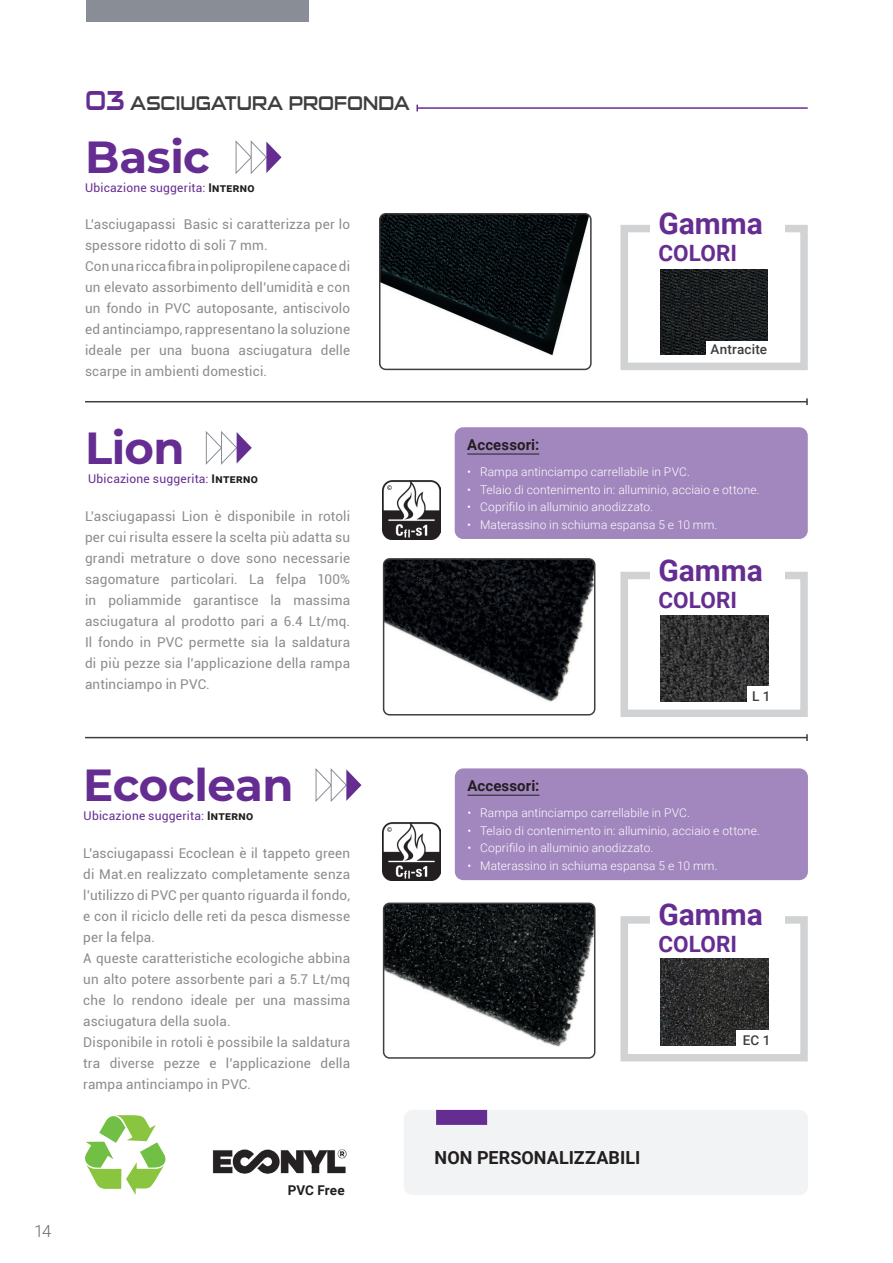
<style>
.page{position:relative;width:893px;height:1263px;background:#fff}
.page>*{position:absolute;margin:0;border:0;box-sizing:border-box;transform-origin:0 0}
.t1{font:700 45px "Montserrat";letter-spacing:-.01em;color:#652d91}
.t2{font:700 30px "Roboto";color:#652d91}
.t3{font:700 22.5px "Roboto";color:#652d91}
.t4{font:19.5px "Sui Generis Rg";color:#3e3e3f;scale:.9 1}
.t5{font:700 18px "Roboto";letter-spacing:.005em;color:#231f20}
.t6{font:300 16.5px "Roboto";color:#69696c}
.t7{font:700 15px "Roboto";letter-spacing:.01em;color:#231f20}
.t8{font:13.5px/21px "Roboto";letter-spacing:.01em;color:#8a8c8f}
.t9{font:500 13.5px "Roboto";letter-spacing:.015em;color:#3e3e3f}
.t10{font:700 13.5px "Roboto";letter-spacing:.005em;color:#231f20}
.t11{font:300 12px "Roboto";letter-spacing:.01em;color:#fff}
.t12{font:12px "Roboto";letter-spacing:.02em;color:#652d91}
.s1{font-size:27px;color:#652d91}
.s2{font-weight:700;color:#231f20}
</style>
<div class="page">
<svg style="left:235px;top:140px;width:47px;height:34px"></svg>
<div style="left:86px;top:0;width:223px;height:21px;background:#898e96"></div>
<hr style="left:85px;top:401px;width:722px;height:1px;background:#3e3e3f">
<svg style="left:806px;top:398px;width:2px;height:7px"></svg>
<hr style="left:85px;top:737px;width:722px;height:1px;background:#3e3e3f">
<svg style="left:806px;top:734px;width:2px;height:7px"></svg>
<img style="left:382px;top:216px;width:207px;height:151px">
<div style="left:379px;top:213px;width:213px;height:157px;border:2px solid #3e3e3f;border-radius:6px"></div>
<div style="left:620px;top:225px;width:188px;height:145px;background:#fff;border:8px solid #d1d2d4"></div>
<div style="left:620px;top:572px;width:188px;height:145px;background:#fff;border:8px solid #d1d2d4"></div>
<div style="left:620px;top:916px;width:188px;height:145px;background:#fff;border:8px solid #d1d2d4"></div>
<div style="left:650px;top:211px;width:134px;height:68px;background:#fff"></div>
<div style="left:650px;top:558px;width:134px;height:68px;background:#fff"></div>
<div style="left:650px;top:902px;width:134px;height:69px;background:#fff"></div>
<img style="left:661px;top:269px;width:106px;height:86px">
<div style="left:706px;top:341px;width:65px;height:16px;background:#fff"></div>
<div style="left:404px;top:1110px;width:404px;height:85px;background:#f2f3f4;border-radius:9px"></div>
<div style="left:436px;top:1110px;width:51px;height:15px;background:#652d91"></div>
<svg style="left:206px;top:431px;width:46px;height:34px"></svg>
<img style="left:383px;top:481px;width:58px;height:58px">
<img style="left:384px;top:561px;width:211px;height:154px">
<div style="left:383px;top:558px;width:212px;height:157px;border:2px solid #3e3e3f;border-radius:6px"></div>
<svg style="left:315px;top:768px;width:46px;height:34px"></svg>
<img style="left:386px;top:905px;width:209px;height:151px">
<div style="left:383px;top:902px;width:212px;height:157px;border:2px solid #3e3e3f;border-radius:6px"></div>
<img style="left:661px;top:959px;width:108px;height:86px">
<div style="left:737px;top:1030px;width:40px;height:20px;background:#fff"></div>
<img style="left:383px;top:822px;width:58px;height:58px">
<svg style="left:85px;top:1115px;width:81px;height:80px"></svg>
<img style="left:212px;top:1149px;width:135px;height:25px">
<div style="left:455px;top:427px;width:353px;height:112px;background:#a286be;border-radius:9px"></div>
<hr style="left:467px;top:454px;width:72px;height:1px;background:#231f20">
<img style="left:661px;top:615px;width:108px;height:86px">
<div style="left:747px;top:686px;width:29px;height:21px;background:#fff"></div>
<div style="left:455px;top:768px;width:353px;height:112px;background:#a286be;border-radius:9px"></div>
<hr style="left:467px;top:795px;width:72px;height:1px;background:#231f20">
<hr style="left:417px;top:107px;width:391px;height:2px;background:#652d91">
<p class="t6" style="left:34px;top:1220px;width:19px">14</p>
<h3 class="t4" style="left:85px;top:92px;width:362px"><span class="s1">03</span> ASCIUGATURA PROFONDA</h3>
<h1 class="t1" style="left:85px;top:125px;width:126px">Basic</h1>
<p class="t12" style="left:85px;top:180px;width:171px">Ubicazione suggerita: <span class="s2">Interno</span></p>
<p class="t8" style="left:85px;top:213px;width:267px">L’asciugapassi Basic si caratterizza per lo spessore ridotto di soli 7 mm.<br>Con una ricca fibra in polipropilene capace di un elevato assorbimento dell’umidità e con un fondo in PVC autoposante, antiscivolo ed antinciampo, rappresentano la soluzione ideale per una buona asciugatura delle scarpe in ambienti domestici.</p>
<h1 class="t1" style="left:85px;top:415px;width:101px">Lion</h1>
<p class="t12" style="left:88px;top:470px;width:171px">Ubicazione suggerita: <span class="s2">Interno</span></p>
<p class="t8" style="left:85px;top:505px;width:267px;text-align:justify">L’asciugapassi Lion è disponibile in rotoli per cui risulta essere la scelta più adatta su grandi metrature o dove sono necessarie sagomature particolari. La felpa 100% in poliammide garantisce la massima asciugatura al prodotto pari a 6.4 Lt/mq.<br>Il fondo in PVC permette sia la saldatura di più pezze sia l’applicazione della rampa antinciampo in PVC.</p>
<h2 class="t2" style="left:658px;top:202px;width:106px">Gamma</h2>
<h3 class="t3" style="left:658px;top:237px;width:80px">COLORI</h3>
<p class="t9" style="left:710px;top:340px;width:58px">Antracite</p>
<p class="t7" style="left:467px;top:434px;width:74px">Accessori:</p>
<p class="t11" style="left:467px;top:463px;width:224px">• Rampa antinciampo carrellabile in PVC.</p>
<p class="t11" style="left:467px;top:481px;width:294px">• Telaio di contenimento in: alluminio, acciaio e ottone.</p>
<p class="t11" style="left:467px;top:499px;width:187px">• Coprifilo in alluminio anodizzato.</p>
<p class="t11" style="left:467px;top:516px;width:252px">• Materassino in schiuma espansa 5 e 10 mm.</p>
<h2 class="t2" style="left:658px;top:549px;width:106px">Gamma</h2>
<h3 class="t3" style="left:658px;top:584px;width:80px">COLORI</h3>
<p class="t9" style="left:752px;top:687px;width:20px">L 1</p>
<h1 class="t1" style="left:83px;top:752px;width:212px">Ecoclean</h1>
<p class="t12" style="left:84px;top:807px;width:171px">Ubicazione suggerita: <span class="s2">Interno</span></p>
<p class="t8" style="left:83px;top:842px;width:268px">L’asciugapassi Ecoclean è il tappeto green di Mat.en realizzato completamente senza l’utilizzo di PVC per quanto riguarda il fondo, e con il riciclo delle reti da pesca dismesse per la felpa.<br>A queste caratteristiche ecologiche abbina un alto potere assorbente pari a 5.7 Lt/mq che lo rendono ideale per una massima asciugatura della suola.<br>Disponibile in rotoli è possibile la saldatura tra diverse pezze e l’applicazione della rampa antinciampo in PVC.</p>
<p class="t10" style="left:288px;top:1181px;width:58px">PVC Free</p>
<p class="t7" style="left:467px;top:775px;width:74px">Accessori:</p>
<p class="t11" style="left:467px;top:804px;width:224px">• Rampa antinciampo carrellabile in PVC.</p>
<p class="t11" style="left:467px;top:822px;width:294px">• Telaio di contenimento in: alluminio, acciaio e ottone.</p>
<p class="t11" style="left:467px;top:840px;width:187px">• Coprifilo in alluminio anodizzato.</p>
<p class="t11" style="left:467px;top:857px;width:252px">• Materassino in schiuma espansa 5 e 10 mm.</p>
<h2 class="t2" style="left:658px;top:893px;width:106px">Gamma</h2>
<h3 class="t3" style="left:658px;top:928px;width:80px">COLORI</h3>
<h3 class="t5" style="left:435px;top:1145px;width:207px">NON PERSONALIZZABILI</h3>
<p class="t9" style="left:743px;top:1031px;width:29px">EC 1</p>
</div>
